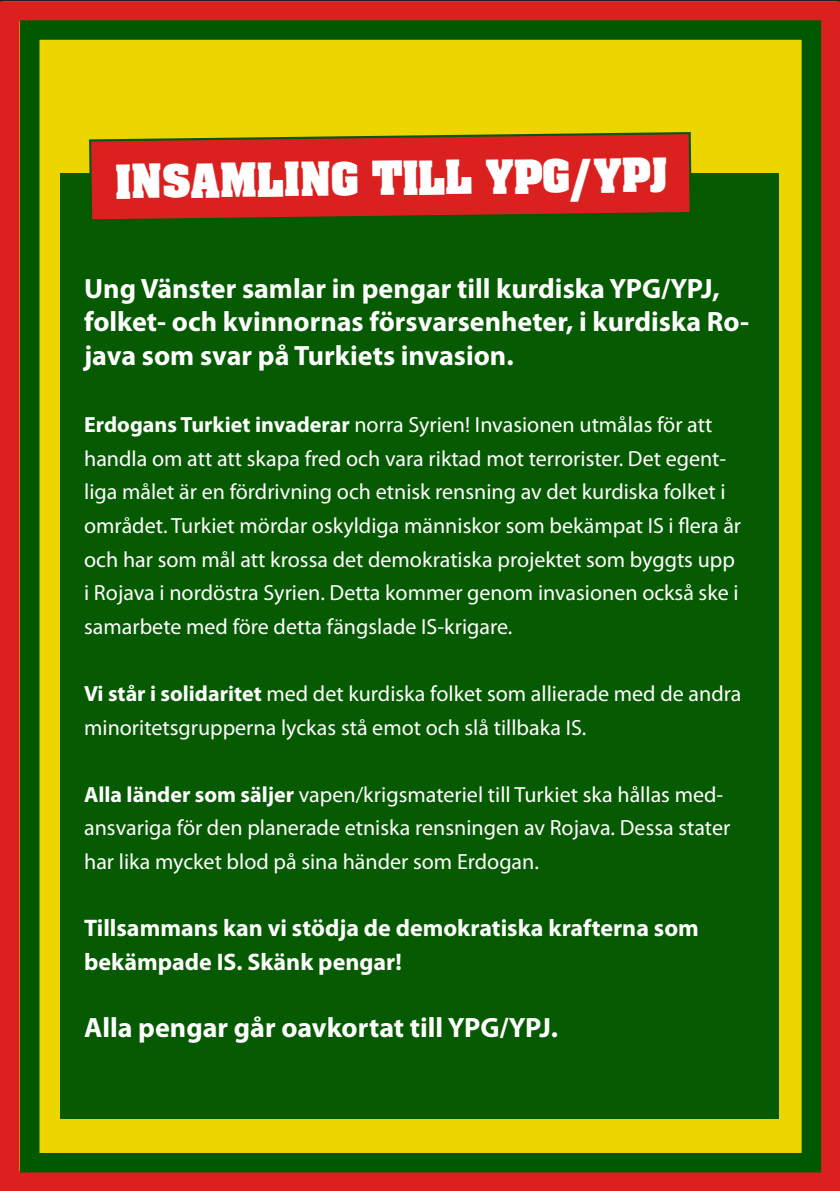
<style>
.page{position:relative;width:840px;height:1191px;background:#fff}
.page>*{position:absolute;margin:0;border:0;box-sizing:border-box;transform-origin:0 0}
.t1{font:700 40px "Aaron";color:#fff}
.t2{font:700 28px/33.6px "Myriad Pro";color:#fff}
.t3{font:700 24px/33.6px "Myriad Pro";color:#fff}
.t4{font:22px/33.6px "Myriad Pro";color:#fff}
.s1{font-weight:700}
</style>
<div class="page">
<div style="left:1px;top:1px;width:837px;height:1189px;background:#edd500"></div>
<div style="left:0;top:1px;width:839px;height:1190px;border:19px solid #db2120"></div>
<div style="left:20px;top:20px;width:800px;height:1152px;border:19px solid #005900"></div>
<div style="left:61px;top:173px;width:717px;height:946px;background:#065a02"></div>
<svg style="left:89px;top:132px;width:603px;height:88px;background:#ca2d1c"></svg>
<h1 class="t1" style="left:114px;top:149px;width:553px;rotate:-1deg">INSAMLING TILL YPG/YPJ</h1>
<p class="t2" style="left:84px;top:270px;width:666px">Ung Vänster samlar in pengar till kurdiska YPG/YPJ, folket- och kvinnornas försvarsenheter, i kurdiska Ro&shy;java som svar på Turkiets invasion.</p>
<p class="t4" style="left:84px;top:407px;width:658px"><span class="s1">Erdogans Turkiet invaderar</span> norra Syrien! Invasionen utmålas för att handla om att att skapa fred och vara riktad mot terrorister. Det egent&shy;liga målet är en fördrivning och etnisk rensning av det kurdiska folket i området. Turkiet mördar oskyldiga människor som bekämpat IS i flera år och har som mål att krossa det demokratiska projektet som byggts upp i Rojava i nordöstra Syrien. Detta kommer genom invasionen också ske i samarbete med före detta fängslade IS-krigare.</p>
<p class="t4" style="left:84px;top:676px;width:658px"><span class="s1">Vi står i solidaritet</span> med det kurdiska folket som allierade med de andra minoritetsgrupperna lyckas stå emot och slå tillbaka IS.</p>
<p class="t4" style="left:84px;top:777px;width:647px"><span class="s1">Alla länder som säljer</span> vapen/krigsmateriel till Turkiet ska hållas med&shy;ansvariga för den planerade etniska rensningen av Rojava. Dessa stater har lika mycket blod på sina händer som Erdogan.</p>
<p class="t3" style="left:84px;top:910px;width:616px">Tillsammans kan vi stödja de demokratiska krafterna som bekämpade IS. Skänk pengar!</p>
<p class="t2" style="left:84px;top:1010px;width:475px">Alla pengar går oavkortat till YPG/YPJ.</p>
</div>
